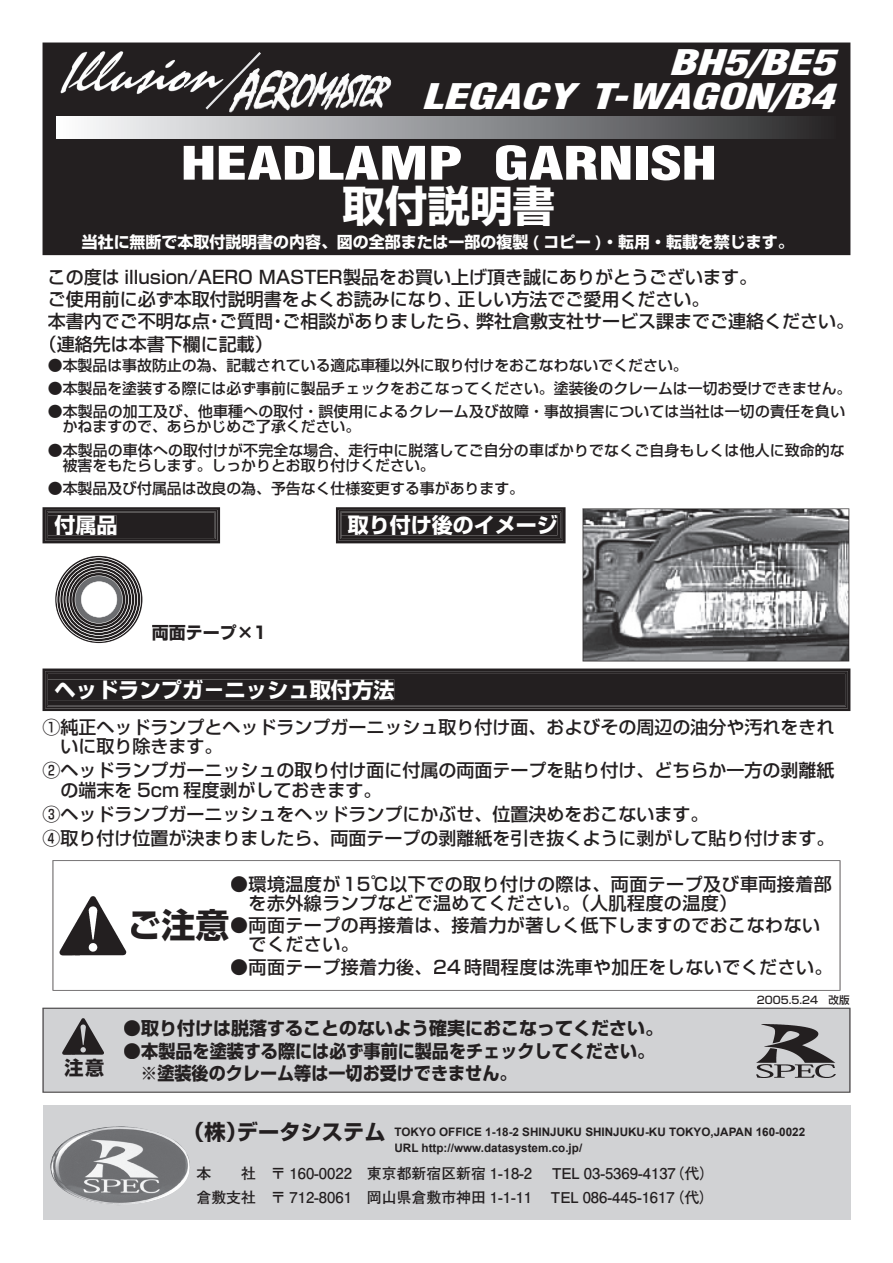
<style>
.page{position:relative;width:893px;height:1263px;background:#fff}
.page>*{position:absolute;margin:0;border:0;box-sizing:border-box;transform-origin:0 0}
.t1{font:900 condensed 45px "Helvetica";color:#fff;scale:1.39 1}
.t2{font:700 42.45px "Shin Go Pro";color:#fff}
.t3{font:italic 900 condensed 34.5px/34px "Helvetica";color:#fff;text-align:right;scale:1.39 1}
.t4{font:700 34.05px "Shin Go Pro";color:#231f20}
.t5{font:700 21.3px "Shin Go Pro";color:#fff}
.t6{font:700 21.3px "Shin Go Pro";color:#231f20}
.t7{font:700 21px "Shin Go Pro";color:#fff}
.t8{font:500 18px/19.2px "Shin Go Pro";color:#231f20}
.t9{font:500 18px/19.2px "Shin Go Pro";letter-spacing:.025em;color:#231f20}
.t10{font:700 18px/22.5px "Shin Go Pro";color:#231f20}
.t11{font:700 16.95px "Shin Go Pro";color:#231f20}
.t12{font:700 15.9px "Shin Go Pro";color:#fff}
.t13{font:500 14.85px/14.9px "Shin Go Pro";color:#231f20}
.t14{font:700 14.85px/23.4px "Futo Go B101 Pro";color:#231f20}
.t15{font:700 11.7px/15.9px "Arial";color:#231f20}
.t16{font:500 10.5px "Shin Go Pro";color:#231f20}
</style>
<div class="page">
<div style="left:43px;top:43px;width:807px;height:212px;background:#231f20"></div>
<svg style="left:57px;top:117px;width:778px;height:21px;background:#949597"></svg>
<svg style="left:43px;top:507px;width:177px;height:36px;background:#2b2728"></svg>
<svg style="left:55px;top:556px;width:87px;height:87px"></svg>
<svg style="left:43px;top:668px;width:807px;height:43px;background:#2b2728"></svg>
<img style="left:583px;top:509px;width:266px;height:152px">
<img style="left:59px;top:50px;width:167px;height:45px">
<svg style="left:205px;top:52px;width:56px;height:58px;background:#575455"></svg>
<img style="left:59px;top:896px;width:68px;height:60px">
<div style="left:43px;top:1008px;width:807px;height:84px;background:#d1d2d4"></div>
<div style="left:124px;top:1020px;width:529px;height:17px;background:#d1d2d4"></div>
<div style="left:124px;top:1043px;width:16px;height:16px;background:#d1d2d4"></div>
<div style="left:141px;top:1042px;width:503px;height:17px;background:#d1d2d4"></div>
<div style="left:123px;top:1064px;width:383px;height:18px;background:#d1d2d4"></div>
<img style="left:61px;top:1015px;width:46px;height:42px">
<div style="left:65px;top:1058px;width:39px;height:19px;background:#d1d2d4"></div>
<img style="left:757px;top:1024px;width:79px;height:54px">
<img style="left:283px;top:72px;width:109px;height:38px">
<div style="left:43px;top:1105px;width:807px;height:115px;background:#d1d2d4"></div>
<img style="left:50px;top:1126px;width:140px;height:78px">
<svg style="left:336px;top:507px;width:230px;height:36px;background:#2c2829"></svg>
<h3 class="t3" style="left:422px;top:45px;width:298px">BH5/BE5<br>LEGACY T-WAGON/B4</h3>
<h1 class="t1" style="left:181px;top:135px;width:387px">HEADLAMP GARNISH</h1>
<h2 class="t2" style="left:343px;top:173px;width:214px">取付説明書</h2>
<p class="t12" style="left:82px;top:229px;width:713px">当社に無断で本取付説明書の内容、図の全部または一部の複製 ( コピー )・転用・転載を禁じます。</p>
<p class="t8" style="left:48px;top:266px;width:711px">この度は illusion/AERO MASTER製品をお買い上げ頂き誠にありがとうございます。</p>
<p class="t8" style="left:48px;top:288px;width:663px">ご使用前に必ず本取付説明書をよくお読みになり、正しい方法でご愛用ください。</p>
<p class="t8" style="left:48px;top:310px;width:808px">本書内でご不明な点・ご質問・ご相談がありましたら、弊社倉敷支社サービス課までご連絡ください。</p>
<p class="t8" style="left:39px;top:332px;width:235px">（連絡先は本書下欄に記載）</p>
<p class="t13" style="left:48px;top:356px;width:641px">●本製品は事故防止の為、記載されている適応車種以外に取り付けをおこなわないでください。</p>
<p class="t13" style="left:48px;top:379px;width:805px">●本製品を塗装する際には必ず事前に製品チェックをおこなってください。塗装後のクレームは一切お受けできません。</p>
<p class="t13" style="left:63px;top:403px;width:784px;text-indent:-15px">● 本製品の加工及び、他車種への取付・誤使用によるクレーム及び故障・事故損害については当社は一切の責任を負いかねますので、あらかじめご了承ください。</p>
<p class="t13" style="left:63px;top:441px;width:784px;text-indent:-15px">● 本製品の車体への取付けが不完全な場合、走行中に脱落してご自分の車ばかりでなくご自身もしくは他人に致命的な被害をもたらします。しっかりとお取り付けください。</p>
<p class="t13" style="left:48px;top:479px;width:478px">●本製品及び付属品は改良の為、予告なく仕様変更する事があります。</p>
<p class="t7" style="left:54px;top:509px;width:65px">付属品</p>
<p class="t7" style="left:348px;top:509px;width:211px">取り付け後のイメージ</p>
<p class="t11" style="left:152px;top:619px;width:117px">両面テープ×1</p>
<p class="t5" style="left:55px;top:673px;width:342px">ヘッドランプガ－ニッシュ取付方法</p>
<p class="t8" style="left:61px;top:715px;width:775px;text-indent:-18px">① 純正ヘッドランプとヘッドランプガーニッシュ取り付け面、およびその周辺の油分や汚れをきれいに取り除きます。</p>
<p class="t8" style="left:61px;top:759px;width:775px;text-indent:-18px">② ヘッドランプガーニッシュの取り付け面に付属の両面テープを貼り付け、どちらか一方の剥離紙の端末を 5cm 程度剥がしておきます。</p>
<p class="t8" style="left:43px;top:800px;width:793px;line-height:24.5px">③ヘッドランプガーニッシュをヘッドランプにかぶせ、位置決めをおこないます。<br>④取り付け位置が決まりましたら、両面テープの剥離紙を引き抜くように剥がして貼り付けます。</p>
<p class="t9" style="left:249px;top:872px;width:585px;text-indent:-18px">● 環境温度が15℃以下での取り付けの際は、両面テープ及び車両接着部を赤外線ランプなどで温めてください。（人肌程度の温度）</p>
<p class="t9" style="left:249px;top:914px;width:573px;text-indent:-18px">● 両面テープの再接着は、接着力が著しく低下しますのでおこなわないでください。</p>
<p class="t9" style="left:230px;top:955px;width:604px">●両面テープ接着力後、24 時間程度は洗車や加圧をしないでください。</p>
<h3 class="t4" style="left:128px;top:898px;width:104px">ご注意</h3>
<p class="t10" style="left:123px;top:1015px;width:541px">●取り付けは脱落することのないよう確実におこなってください。</p>
<p class="t10" style="left:64px;top:1038px;width:591px;text-indent:59px">●本製品を塗装する際には必ず事前に製品をチェックしてください。<sup>注意</sup> 　※塗装後のクレーム等は一切お受けできません。</p>
<p class="t16" style="left:757px;top:991px;width:94px">2005.5.24　改版</p>
<p class="t6" style="left:183px;top:1115px;width:204px">（株）データシステム</p>
<p class="t15" style="left:394px;top:1124px;width:412px">TOKYO OFFICE 1-18-2 SHINJUKU SHINJUKU-KU TOKYO,JAPAN 160-0022<br>URL http://www.datasystem.co.jp/</p>
<p class="t14" style="left:196px;top:1160px;width:519px">本　　社　〒 160-0022　東京都新宿区新宿 1-18-2　 TEL 03-5369-4137（代）倉敷支社　〒 712-8061　岡山県倉敷市神田 1-1-11　 TEL 086-445-1617（代）</p>
</div>
